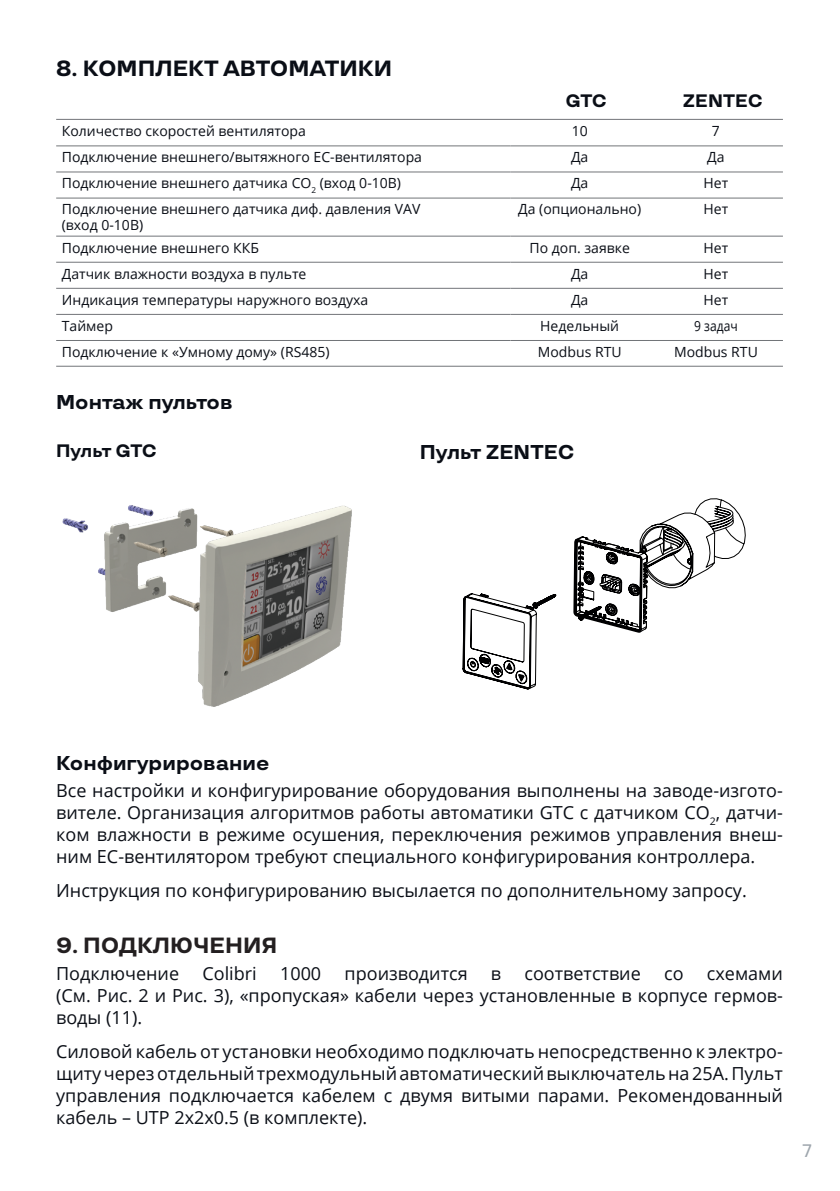
<style>
.page{position:relative;width:840px;height:1191px;background:#fff}
.page>*{position:absolute;margin:0;border:0;box-sizing:border-box;transform-origin:0 0}
.t1{font:700 22px "TT Travels";color:#0a0e16}
.t2{font:700 22px "TT Travels";color:#231f20}
.t3{font:700 20px "TT Travels";color:#0a0e16}
.t4{font:18px/22px "Open Sans";color:#0a0e16;text-align:justify}
.t5{font:700 18px "TT Travels";color:#0a0e16}
.t6{font:700 18px "TT Travels";letter-spacing:-.025em;color:#0a0e16}
.t7{font:18px "Golos Text";color:#9ea6ad}
.t8{font:14px/16px "Open Sans";color:#0a0e16}
.t9{font:14px "Open Sans";color:#0a0e16;scale:.86 1}
</style>
<div class="page">
<hr style="left:56px;top:145px;width:454px;height:1px;background:#727579">
<hr style="left:510px;top:145px;width:138px;height:1px;background:#727579">
<hr style="left:648px;top:145px;width:134px;height:1px;background:#727579">
<hr style="left:56px;top:171px;width:454px;height:1px;background:#727579">
<hr style="left:510px;top:171px;width:138px;height:1px;background:#727579">
<hr style="left:648px;top:171px;width:134px;height:1px;background:#727579">
<hr style="left:56px;top:198px;width:454px;height:1px;background:#727579">
<hr style="left:510px;top:198px;width:138px;height:1px;background:#727579">
<hr style="left:648px;top:198px;width:134px;height:1px;background:#727579">
<hr style="left:56px;top:236px;width:454px;height:1px;background:#727579">
<hr style="left:510px;top:236px;width:138px;height:1px;background:#727579">
<hr style="left:648px;top:236px;width:134px;height:1px;background:#727579">
<hr style="left:56px;top:262px;width:454px;height:1px;background:#727579">
<hr style="left:510px;top:262px;width:138px;height:1px;background:#727579">
<hr style="left:648px;top:262px;width:134px;height:1px;background:#727579">
<hr style="left:56px;top:288px;width:454px;height:1px;background:#727579">
<hr style="left:510px;top:288px;width:138px;height:1px;background:#727579">
<hr style="left:648px;top:288px;width:134px;height:1px;background:#727579">
<hr style="left:56px;top:314px;width:454px;height:1px;background:#727579">
<hr style="left:510px;top:314px;width:138px;height:1px;background:#727579">
<hr style="left:648px;top:314px;width:134px;height:1px;background:#727579">
<hr style="left:56px;top:340px;width:454px;height:1px;background:#727579">
<hr style="left:510px;top:340px;width:138px;height:1px;background:#727579">
<hr style="left:648px;top:340px;width:134px;height:1px;background:#727579">
<hr style="left:56px;top:119px;width:726px;height:1px;background:#727579">
<hr style="left:56px;top:366px;width:726px;height:1px;background:#727579">
<img style="left:62px;top:505px;width:290px;height:202px">
<svg style="left:462px;top:498px;width:283px;height:192px"></svg>
<p class="t1" style="left:56px;top:55px;width:337px">8. КОМПЛЕКТ АВТОМАТИКИ</p>
<p class="t5" style="left:565px;top:90px;width:43px">GTC</p>
<p class="t5" style="left:682px;top:90px;width:81px">ZENTEC</p>
<p class="t8" style="left:62px;top:123px;width:245px">Количество скоростей вентилятора</p>
<p class="t8" style="left:571px;top:123px;width:18px">10</p>
<p class="t8" style="left:711px;top:123px;width:10px">7</p>
<p class="t8" style="left:62px;top:149px;width:361px">Подключение внешнего/вытяжного ЕС-вентилятора</p>
<p class="t8" style="left:570px;top:149px;width:19px">Да</p>
<p class="t8" style="left:707px;top:149px;width:19px">Да</p>
<p class="t8" style="left:62px;top:175px;width:340px">Подключение внешнего датчика СО<sub>2</sub> (вход 0-10В)</p>
<p class="t8" style="left:570px;top:175px;width:19px">Да</p>
<p class="t8" style="left:703px;top:175px;width:26px">Нет</p>
<p class="t8" style="left:62px;top:201px;width:360px">Подключение внешнего датчика диф. давления VAV (вход 0-10В)</p>
<p class="t8" style="left:518px;top:201px;width:124px">Да (опционально)</p>
<p class="t8" style="left:703px;top:201px;width:26px">Нет</p>
<p class="t8" style="left:62px;top:239px;width:198px">Подключение внешнего ККБ</p>
<p class="t8" style="left:529px;top:239px;width:102px">По доп. заявке</p>
<p class="t8" style="left:703px;top:239px;width:26px">Нет</p>
<p class="t8" style="left:62px;top:265px;width:246px">Датчик влажности воздуха в пульте</p>
<p class="t8" style="left:570px;top:265px;width:19px">Да</p>
<p class="t8" style="left:703px;top:265px;width:26px">Нет</p>
<p class="t8" style="left:62px;top:291px;width:308px">Индикация температуры наружного воздуха</p>
<p class="t8" style="left:570px;top:291px;width:19px">Да</p>
<p class="t8" style="left:703px;top:291px;width:26px">Нет</p>
<p class="t8" style="left:62px;top:317px;width:53px">Таймер</p>
<p class="t8" style="left:540px;top:317px;width:80px">Недельный</p>
<p class="t9" style="left:693px;top:316px;width:52px">9 задач</p>
<p class="t8" style="left:62px;top:343px;width:269px">Подключение к «Умному дому» (RS485)</p>
<p class="t8" style="left:537px;top:343px;width:85px">Modbus RTU</p>
<p class="t8" style="left:673px;top:343px;width:85px">Modbus RTU</p>
<p class="t3" style="left:56px;top:390px;width:178px">Монтаж пультов</p>
<p class="t6" style="left:56px;top:440px;width:102px">Пульт GTC</p>
<p class="t3" style="left:419px;top:439px;width:156px">Пульт ZENTEC</p>
<p class="t3" style="left:56px;top:750px;width:215px">Конфигурирование</p>
<p class="t4" style="left:56px;top:779px;width:727px">Все настройки и конфигурирование оборудования выполнены на заводе-изгото&shy;вителе. Организация алгоритмов работы автоматики GTC с датчиком СО<sub>2</sub>, датчи&shy;ком влажности в режиме осушения, переключения режимов управления внеш&shy;ним ЕС-вентилятором требуют специального конфигурирования контроллера.</p>
<p class="t4" style="left:56px;top:878px;width:691px">Инструкция по конфигурированию высылается по дополнительному запросу.</p>
<p class="t2" style="left:56px;top:931px;width:222px">9. ПОДКЛЮЧЕНИЯ</p>
<p class="t4" style="left:56px;top:962px;width:124px">Подключение</p>
<p class="t4" style="left:202px;top:962px;width:56px">Colibri</p>
<p class="t4" style="left:280px;top:962px;width:43px">1000</p>
<p class="t4" style="left:344px;top:962px;width:124px">производится</p>
<p class="t4" style="left:490px;top:962px;width:12px">в</p>
<p class="t4" style="left:524px;top:962px;width:118px">соответствие</p>
<p class="t4" style="left:663px;top:962px;width:21px">со</p>
<p class="t4" style="left:56px;top:962px;width:727px;text-indent:650px">схемами (См. Рис. 2 и Рис. 3), «пропуская» кабели через установленные в корпусе гермов&shy;воды (11).</p>
<p class="t4" style="left:56px;top:1039px;width:727px">Силовой кабель от установки необходимо подключать непосредственно к электро&shy;щиту через отдельный трехмодульный автоматический выключатель на 25А. Пульт управления подключается кабелем с двумя витыми парами. Рекомендованный кабель – UTP 2x2х0.5 (в комплекте).</p>
<p class="t7" style="left:802px;top:1140px;width:11px">7</p>
</div>
